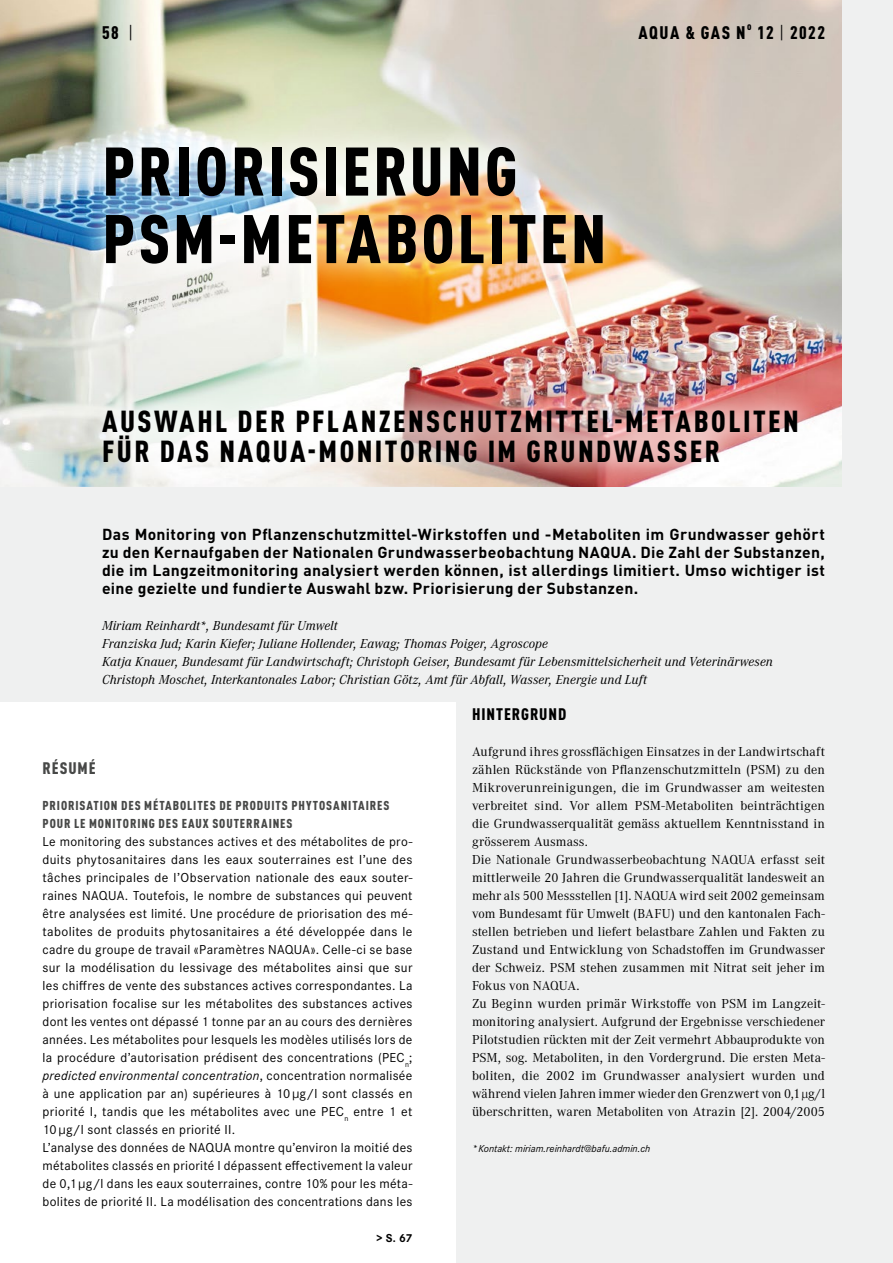
<style>
.page{position:relative;width:893px;height:1263px;background:#eff0f0}
.page>*{position:absolute;margin:0;border:0;box-sizing:border-box;transform-origin:0 0}
.t1{font:900 condensed 67.5px/67.5px "DINOT";letter-spacing:.045em;color:#000}
.t2{font:900 condensed 30px/30px "DINOT";letter-spacing:.085em;color:#000}
.t3{font:900 condensed 18px "DINOT";letter-spacing:.08em;color:#000}
.t4{font:900 condensed 16.5px "DINOT";letter-spacing:.055em;color:#000}
.t5{font:900 condensed 16.5px "DINOT";letter-spacing:.055em;color:#474847}
.t6{font:700 15.75px/18px "DINOT";letter-spacing:.02em;color:#000;text-align:justify}
.t7{font:13.5px/18px "Corporate S";letter-spacing:.025em;color:#000}
.t8{font:13.5px/18px "Corporate A";letter-spacing:.005em;color:#000}
.t9{font:italic 13.5px/18px "Corporate A";letter-spacing:.01em;color:#000}
.t10{font:900 condensed 12.75px/18px "DINOT";letter-spacing:.07em;color:#474847}
.t11{font:700 12px "Corporate S";color:#000}
.t12{font:italic 10.5px "Corporate S";color:#000}
.t13{font:900 condensed 10.5px "DINOT";color:#000}
.s1{font-weight:400}
.s2{font-style:italic}
</style>
<div class="page">
<div style="left:0;top:702px;width:455px;height:561px;background:#fff"></div>
<img style="left:0;top:0;width:842px;height:486px">
<div style="left:78px;top:120px;width:553px;height:171px;background:#fff;opacity:.75"></div>
<div style="left:76px;top:383px;width:749px;height:107px;background:#fff;opacity:.75"></div>
<h3 class="t3" style="left:102px;top:22px;width:32px">58 <span class="s1">|</span></h3>
<p class="t3" style="left:639px;top:22px;width:109px">AQUA &amp; GAS N</p>
<p class="t13" style="left:747px;top:20px;width:6px">o</p>
<p class="t3" style="left:757px;top:22px;width:69px">12 <span class="s1">|</span> 2022</p>
<h1 class="t1" style="left:102px;top:137px;width:505px">PRIORISIERUNG<br>PSM-METABOLITEN</h1>
<h2 class="t2" style="left:102px;top:406px;width:698px">AUSWAHL DER PFLANZENSCHUTZMITTEL-METABOLITEN<br>FÜR DAS NAQUA-MONITORING IM GRUNDWASSER</h2>
<h5 class="t6" style="left:102px;top:525px;width:724px">Das Monitoring von Pfanzenschutzmittel-Wirkstoffen und -Metaboliten im Grundwasser gehört zu den Kernaufgaben der Nationalen Grundwasserbeobachtung NAQUA. Die Zahl der Substanzen, die im Langzeitmonitoring analysiert werden können, ist allerdings limitiert. Umso wichtiger ist eine gezielte und fundierte Auswahl bzw. Priorisierung der Substanzen.</h5>
<p class="t9" style="left:102px;top:616px;width:672px">Miriam Reinhardt*, Bundesamt für Umwelt<br>Franziska Jud; Karin Kiefer; Juliane Hollender, Eawag; Thomas Poiger, Agroscope<br>Katja Knauer, Bundesamt für Landwirtschaft; Christoph Geiser, Bundesamt für Lebensmittelsicherheit und Veterinärwesen Christoph Moschet, Interkantonales Labor; Christian Götz, Amt für Abfall, Wasser, Energie und Luft</p>
<h4 class="t5" style="left:43px;top:758px;width:55px">RÉSUMÉ</h4>
<h6 class="t10" style="left:43px;top:796px;width:348px">PRIORISATION DES MÉTABOLITES DE PRODUITS PHYTOSANITAIRES<br>POUR LE MONITORING DES EAUX SOUTERRAINES</h6>
<p class="t7" style="left:43px;top:832px;width:371px">Le monitoring des substances actives et des métabolites de pro&shy;duits phytosanitaires dans les eaux souterraines est l’une des tâches principales de l’Observation nationale des eaux souter&shy;raines NAQUA. Toutefois, le nombre de substances qui peuvent être analysées est limité. Une procédure de priorisation des mé&shy;tabolites de produits phytosanitaires a été développée dans le cadre du groupe de travail «Paramètres NAQUA». Celle-ci se base sur la modélisation du lessivage des métabolites ainsi que sur les chifres de vente des substances actives correspondantes. La priorisation focalise sur les métabolites des substances actives dont les ventes ont dépassé 1 tonne par an au cours des dernières années. Les métabolites pour lesquels les modèles utilisés lors de la procédure d’autorisation prédisent des concentrations (PEC<sub>n</sub>; <span class="s2">predicted environmental concentration</span>, concentration normalisée à une application par an) supérieures à 10 µg/l sont classés en priorité I, tandis que les métabolites avec une PEC<sub>n</sub> entre 1 et 10 µg/l sont classés en priorité II.<br>L’analyse des données de NAQUA montre qu’environ la moitié des métabolites classés en priorité I dépassent efectivement la valeur de 0,1 µg/l dans les eaux souterraines, contre 10% pour les méta&shy;bolites de priorité II. La modélisation des concentrations dans les</p>
<p class="t11" style="left:376px;top:1230px;width:38px">&gt; S. 67</p>
<h4 class="t4" style="left:472px;top:704px;width:96px">HINTERGRUND</h4>
<p class="t8" style="left:472px;top:742px;width:354px">Aufgrund ihres grossfächigen Einsatzes in der Landwirtschaft zählen Rückstände von Pfanzenschutzmitteln (PSM) zu den Mikroverunreinigungen, die im Grundwasser am weitesten verbreitet sind. Vor allem PSM-Metaboliten beinträchtigen die Grundwasserqualität gemäss aktuellem Kenntnisstand in grösserem Ausmass.<br>Die Nationale Grundwasserbeobachtung NAQUA erfasst seit mittlerweile 20 Jahren die Grundwasserqualität landesweit an mehr als 500 Messstellen [1]. NAQUA wird seit 2002 gemeinsam vom Bundesamt für Umwelt (BAFU) und den kantonalen Fach&shy;stellen betrieben und liefert belastbare Zahlen und Fakten zu Zustand und Entwicklung von Schadstofen im Grundwasser der Schweiz. PSM stehen zusammen mit Nitrat seit jeher im Fokus von NAQUA.<br>Zu Beginn wurden primär Wirkstofe von PSM im Langzeit&shy;monitoring analysiert. Aufgrund der Ergebnisse verschiedener Pilotstudien rückten mit der Zeit vermehrt Abbauprodukte von PSM, sog. Metaboliten, in den Vordergrund. Die ersten Meta&shy;boliten, die 2002 im Grundwasser analysiert wurden und während vielen Jahren immer wieder den Grenzwert von 0,1 µg/l überschritten, waren Metaboliten von Atrazin [2]. 2004/2005</p>
<p class="t12" style="left:472px;top:1141px;width:180px">* Kontakt: miriam.reinhardt@bafu.admin.ch</p>
</div>
